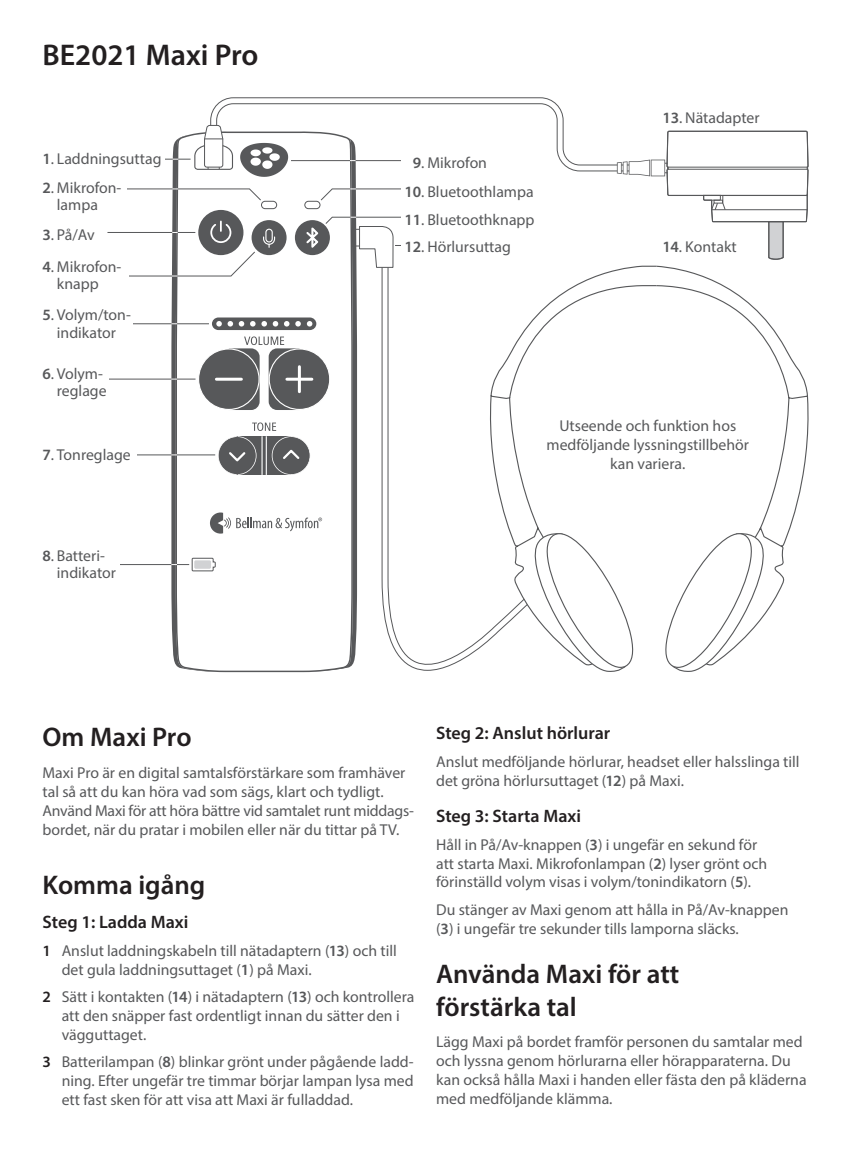
<style>
.page{position:relative;width:851px;height:1149px;background:#fff}
.page>*{position:absolute;margin:0;border:0;box-sizing:border-box;transform-origin:0 0}
.t1{font:600 30px "Myriad Pro";color:#231f20}
.t2{font:600 27px/32.4px "Myriad Pro";color:#231f20}
.t3{font:600 18px "Myriad Pro";color:#231f20}
.t4{font:15.75px/18.9px "Myriad Pro";color:#57585a}
.s1{font-weight:600}
.s2{font-weight:600;color:#231f20}
</style>
<div class="page">
<hr style="left:107px;top:379px;width:64px;height:1px;background:#57585a">
<hr style="left:107px;top:454px;width:64px;height:1px;background:#57585a">
<hr style="left:107px;top:564px;width:64px;height:1px;background:#57585a">
<hr style="left:107px;top:323px;width:64px;height:1px;background:#57585a">
<hr style="left:107px;top:232px;width:65px;height:1px;background:#57585a">
<hr style="left:107px;top:159px;width:66px;height:1px;background:#57585a">
<hr style="left:107px;top:189px;width:65px;height:1px;background:#57585a">
<hr style="left:107px;top:276px;width:65px;height:1px;background:#57585a">
<svg style="left:171px;top:97px;width:638px;height:576px"></svg>
<hr style="left:216px;top:377px;width:25px;height:3px;background:#fff">
<hr style="left:287px;top:377px;width:25px;height:3px;background:#fff">
<hr style="left:298px;top:366px;width:3px;height:25px;background:#fff">
<div style="left:43px;top:152px;width:122px;height:24px;background:#fff"></div>
<div style="left:43px;top:260px;width:86px;height:39px;background:#fff"></div>
<div style="left:43px;top:181px;width:84px;height:39px;background:#fff"></div>
<div style="left:43px;top:304px;width:90px;height:38px;background:#fff"></div>
<div style="left:43px;top:353px;width:65px;height:56px;background:#fff"></div>
<div style="left:43px;top:448px;width:93px;height:33px;background:#fff"></div>
<div style="left:43px;top:549px;width:77px;height:38px;background:#fff"></div>
<div style="left:401px;top:152px;width:145px;height:103px;background:#fff"></div>
<div style="left:404px;top:213px;width:186px;height:17px;background:#fff"></div>
<div style="left:404px;top:185px;width:171px;height:19px;background:#fff"></div>
<div style="left:404px;top:240px;width:186px;height:17px;background:#fff"></div>
<p class="t1" style="left:43px;top:36px;width:217px">BE2021 Maxi Pro</p>
<p class="t4" style="left:43px;top:149px;width:120px"><span class="s1">1</span>. Laddningsuttag</p>
<p class="t4" style="left:43px;top:179px;width:80px;line-height:17.2px;text-align:center"><span class="s1">2</span>. Mikrofon&shy;lampa</p>
<p class="t4" style="left:43px;top:224px;width:54px"><span class="s1">3</span>. På/Av</p>
<p class="t4" style="left:43px;top:257px;width:80px;line-height:17.2px;text-align:center"><span class="s1">4</span>. Mikrofon&shy;knapp</p>
<p class="t4" style="left:43px;top:306px;width:90px;line-height:17.2px;text-align:center"><span class="s1">5</span>. Volym/ton&shy;indikator</p>
<p class="t4" style="left:43px;top:364px;width:66px;line-height:17.2px;text-align:right"><span class="s1">6</span>. Volym&shy;reglage</p>
<p class="t4" style="left:43px;top:445px;width:90px"><span class="s1">7</span>. Tonreglage</p>
<p class="t4" style="left:43px;top:545px;width:64px"><span class="s1">8</span>. Batteri-</p>
<p class="t4" style="left:57px;top:563px;width:61px">indikator</p>
<p class="t4" style="left:412px;top:152px;width:76px"><span class="s1">9</span>. Mikrofon</p>
<p class="t4" style="left:404px;top:181px;width:131px"><span class="s1">10</span>. Bluetoothlampa</p>
<p class="t4" style="left:404px;top:210px;width:132px"><span class="s1">11</span>. Bluetoothknapp</p>
<p class="t4" style="left:404px;top:237px;width:108px"><span class="s1">12</span>. Hörlursuttag</p>
<p class="t4" style="left:662px;top:108px;width:99px"><span class="s1">13</span>. Nätadapter</p>
<p class="t4" style="left:662px;top:237px;width:76px"><span class="s1">14</span>. Kontakt</p>
<p class="t4" style="left:546px;top:415px;width:204px;text-align:center">Utseende och funktion hos medföljande lyssningstillbehör kan variera.</p>
<p class="t2" style="left:43px;top:720px;width:150px">Om Maxi Pro</p>
<p class="t4" style="left:43px;top:762px;width:373px">Maxi Pro är en digital samtalsförstärkare som framhäver tal så att du kan höra vad som sägs, klart och tydligt.<br>Använd Maxi för att höra bättre vid samtalet runt middags-</p>
<p class="t4" style="left:43px;top:819px;width:358px">bordet, när du pratar i mobilen eller när du tittar på TV.</p>
<p class="t2" style="left:43px;top:867px;width:164px">Komma igång</p>
<p class="t3" style="left:43px;top:910px;width:147px">Steg 1: Ladda Maxi</p>
<p class="t4" style="left:62px;top:940px;width:336px;text-indent:-19px"><span class="s2">1</span> Anslut laddningskabeln till nätadaptern (<span class="s1">13</span>) och till det gula laddningsuttaget (<span class="s1">1</span>) på Maxi.</p>
<p class="t4" style="left:62px;top:986px;width:354px;text-indent:-19px"><span class="s2">2</span> Sätt i kontakten (<span class="s1">14</span>) i nätadaptern (<span class="s1">13</span>) och kontrollera att den snäpper fast ordentligt innan du sätter den i vägguttaget.</p>
<p class="t4" style="left:62px;top:1052px;width:353px;text-align:justify;text-indent:-19px"><span class="s2">3</span> Batterilampan (<span class="s1">8</span>) blinkar grönt under pågående ladd&shy;ning. Efter ungefär tre timmar börjar lampan lysa med ett fast sken för att visa att Maxi är fulladdad.</p>
<p class="t3" style="left:436px;top:721px;width:176px">Steg 2: Anslut hörlurar</p>
<p class="t4" style="left:436px;top:751px;width:365px">Anslut medföljande hörlurar, headset eller halsslinga till det gröna hörlursuttaget (<span class="s1">12</span>) på Maxi.</p>
<p class="t3" style="left:436px;top:804px;width:146px">Steg 3: Starta Maxi</p>
<p class="t4" style="left:436px;top:834px;width:333px">Håll in På/Av-knappen (<span class="s1">3</span>) i ungefär en sekund för att starta Maxi. Mikrofonlampan (<span class="s1">2</span>) lyser grönt och förinställd volym visas i volym/tonindikatorn (<span class="s1">5</span>).</p>
<p class="t4" style="left:436px;top:899px;width:354px">Du stänger av Maxi genom att hålla in På/Av-knappen (<span class="s1">3</span>) i ungefär tre sekunder tills lamporna släcks.</p>
<p class="t2" style="left:436px;top:956px;width:244px">Använda Maxi för att förstärka tal</p>
<p class="t4" style="left:436px;top:1032px;width:372px">Lägg Maxi på bordet framför personen du samtalar med och lyssna genom hörlurarna eller hörapparaterna. Du kan också hålla Maxi i handen eller fästa den på kläderna med medföljande klämma.</p>
</div>
